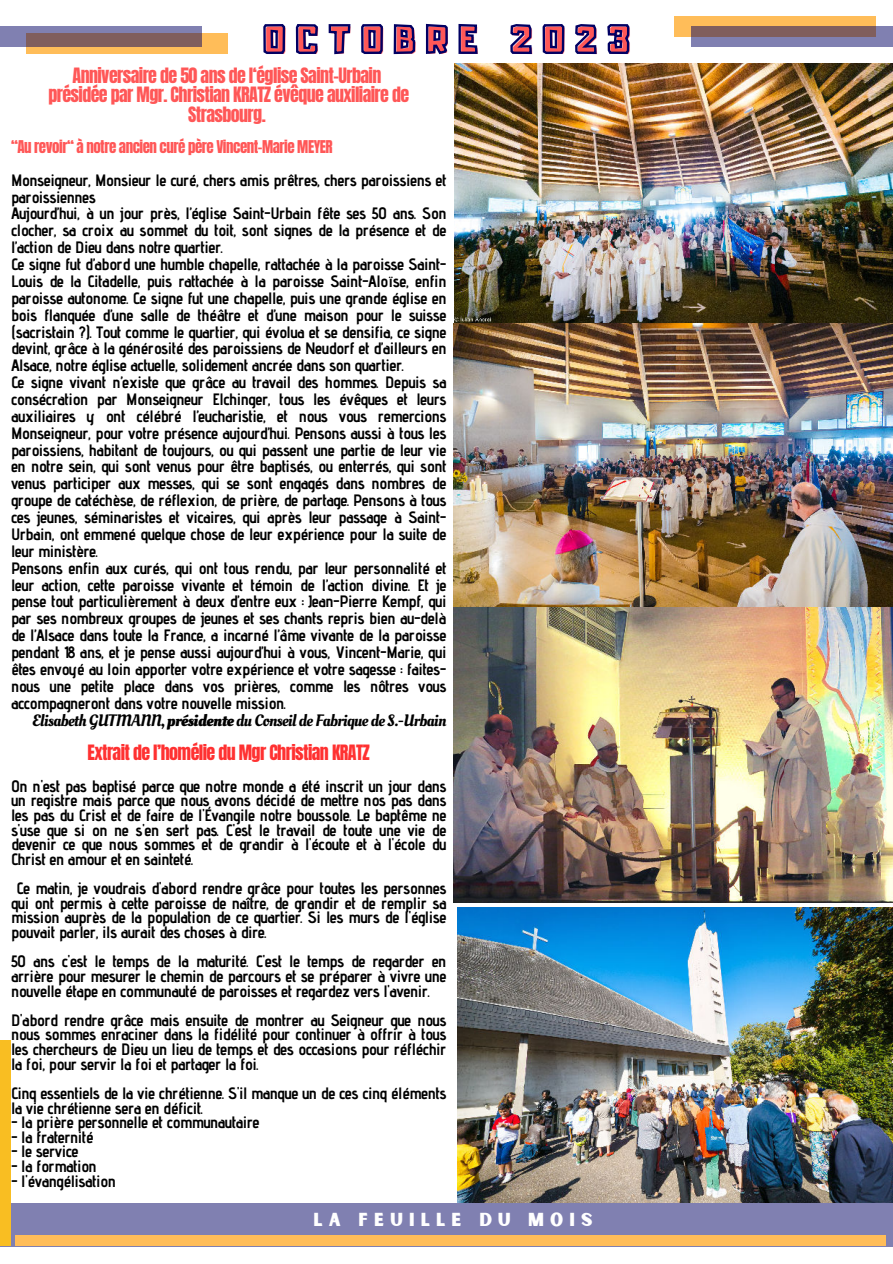
<style>
.page{position:relative;width:893px;height:1264px;background:#fff}
.page>*{position:absolute;margin:0;border:0;box-sizing:border-box;transform-origin:0 0}
.t1{font:34.5px "Adumu";letter-spacing:.34em;color:#ff5757}
.t2{font:18px/19px "Anton";letter-spacing:-.03em;color:#ff5757;text-align:center}
.t3{font:18px "Anton";letter-spacing:-.03em;color:#ff3131}
.t4{font:18px "Sunborn Sans One";letter-spacing:.34em;color:#fff}
.t5{font:700 16.5px/16.8px "Advent Pro";letter-spacing:-.03em;color:#000;text-align:justify}
.t6{font:16.5px "Oleo Script";letter-spacing:-.03em;color:#000}
.t7{font:15px "Anton";letter-spacing:-.03em;color:#ff5757}
.s1{font-weight:700}
</style>
<div class="page">
<div style="left:26px;top:33px;width:201px;height:21px;background:#ffbd59"></div>
<svg style="left:0;top:27px;width:202px;height:20px;background:#806b7d"></svg>
<div style="left:674px;top:16px;width:201px;height:21px;background:#ffbd59"></div>
<svg style="left:691px;top:27px;width:201px;height:20px;background:#80708a"></svg>
<div style="left:0;top:1202px;width:892px;height:44px;background:#8080b1"></div>
<div style="left:0;top:1040px;width:11px;height:206px;background:#f9be22"></div>
<div style="left:15px;top:1235px;width:870px;height:11px;background:#ffbd59"></div>
<img style="left:453px;top:64px;width:439px;height:838px">
<img style="left:457px;top:907px;width:435px;height:295px">
<svg style="left:263px;top:23px;width:367px;height:32px"></svg>
<h1 class="t1" style="left:265px;top:12px;width:366px">OCTOBRE 2023</h1>
<p class="t2" style="left:48px;top:68px;width:362px">Anniversaire de 50 ans de l‘église Saint-Urbain présidée par Mgr. Christian KRATZ évêque auxiliaire de<br>Strasbourg.</p>
<p class="t7" style="left:11px;top:139px;width:323px">“Au revoir“ à notre ancien curé père Vincent-Marie MEYER</p>
<p class="t5" style="left:11px;top:171px;width:437px;text-align:left">Monseigneur, Monsieur le curé, chers amis prêtres, chers paroissiens et paroissiennes<br>Aujourd’hui, à un jour près, l’église Saint-Urbain fête ses 50 ans. Son clocher, sa croix au sommet du toit, sont signes de la présence et de l’action de Dieu dans notre quartier.<br>Ce signe fut d’abord une humble chapelle, rattachée à la paroisse Saint-Louis de la Citadelle, puis rattachée à la paroisse Saint-Aloïse, enfin paroisse autonome. Ce signe fut une chapelle, puis une grande église en bois flanquée d’une salle de théâtre et d’une maison pour le suisse (sacristain ?). Tout comme le quartier, qui évolua et se densifia, ce signe devint, grâce à la générosité des paroissiens de Neudorf et d’ailleurs en Alsace, notre église actuelle, solidement ancrée dans son quartier.<br>Ce signe vivant n’existe que grâce au travail des hommes. Depuis sa consécration par Monseigneur Elchinger, tous les évêques et leurs auxiliaires y ont célébré l’eucharistie, et nous vous remercions Monseigneur, pour votre présence aujourd’hui. Pensons aussi à tous les paroissiens, habitant de toujours, ou qui passent une partie de leur vie en notre sein, qui sont venus pour être baptisés, ou enterrés, qui sont venus participer aux messes, qui se sont engagés dans nombres de groupe de catéchèse, de réflexion, de prière, de partage. Pensons à tous ces jeunes, séminaristes et vicaires, qui après leur passage à Saint-Urbain, ont emmené quelque chose de leur expérience pour la suite de leur ministère.<br>Pensons enfin aux curés, qui ont tous rendu, par leur personnalité et leur action, cette paroisse vivante et témoin de l’action divine. Et je pense tout particulièrement à deux d’entre eux : Jean-Pierre Kempf, qui par ses nombreux groupes de jeunes et ses chants repris bien au-delà de l’Alsace dans toute la France, a incarné l’âme vivante de la paroisse pendant 18 ans, et je pense aussi aujourd’hui à vous, Vincent-Marie, qui êtes envoyé au loin apporter votre expérience et votre sagesse : faites&shy;nous une petite place dans vos prières, comme les nôtres vous accompagneront dans votre nouvelle mission.</p>
<p class="t6" style="left:32px;top:710px;width:415px">Elisabeth GUTMANN, <span class="s1">présidente</span> du Conseil de Fabrique de S.-Urbain</p>
<p class="t3" style="left:88px;top:743px;width:284px">Extrait de l’homélie du Mgr Christian KRATZ</p>
<p class="t5" style="left:11px;top:778px;width:437px;line-height:14.5px">On n'est pas baptisé parce que notre monde a été inscrit un jour dans un registre mais parce que nous avons décidé de mettre nos pas dans les pas du Crist et de faire de l'Évangile notre boussole. Le baptême ne s'use que si on ne s'en sert pas. C'est le travail de toute une vie de devenir ce que nous sommes et de grandir à l'écoute et à l'école du Christ en amour et en sainteté.</p>
<p class="t5" style="left:11px;top:880px;width:437px;line-height:14.5px;text-indent:6px">Ce matin, je voudrais d'abord rendre grâce pour toutes les personnes qui ont permis à cette paroisse de naître, de grandir et de remplir sa mission auprès de la population de ce quartier. Si les murs de l'église pouvait parler, ils aurait des choses à dire.</p>
<p class="t5" style="left:11px;top:954px;width:437px;line-height:14.5px">50 ans c'est le temps de la maturité. C'est le temps de regarder en arrière pour mesurer le chemin de parcours et se préparer à vivre une nouvelle étape en communauté de paroisses et regardez vers l'avenir.</p>
<p class="t5" style="left:11px;top:1012px;width:437px;line-height:14.5px">D'abord rendre grâce mais ensuite de montrer au Seigneur que nous nous sommes enraciner dans la fidélité pour continuer à offrir à tous les chercheurs de Dieu un lieu de temps et des occasions pour réfléchir la foi, pour servir la foi et partager la foi.</p>
<p class="t5" style="left:11px;top:1085px;width:437px;line-height:14.5px">Cinq essentiels de la vie chrétienne. S'il manque un de ces cinq éléments la vie chrétienne sera en déficit.</p>
<p class="t5" style="left:11px;top:1113px;width:250px">- la prière personnelle et communautaire</p>
<p class="t5" style="left:11px;top:1128px;width:84px">- la fraternité</p>
<p class="t5" style="left:11px;top:1142px;width:69px">- le service</p>
<p class="t5" style="left:11px;top:1157px;width:87px">- la formation</p>
<p class="t5" style="left:11px;top:1172px;width:106px">- l'évangélisation</p>
<p class="t4" style="left:313px;top:1206px;width:280px">LA FEUILLE DU MOIS</p>
</div>
